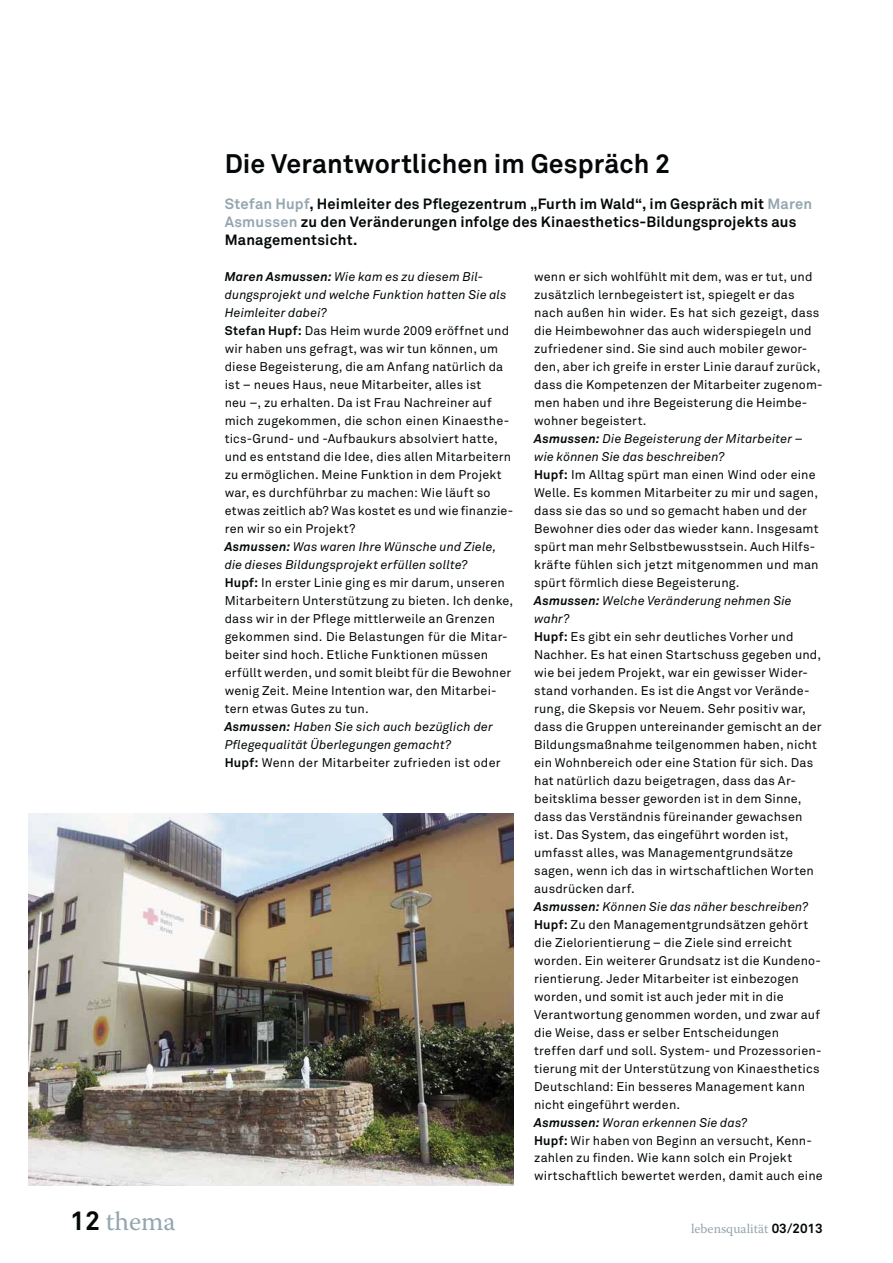
<style>
.page{position:relative;width:893px;height:1263px;background:#fff}
.page>*{position:absolute;margin:0;border:0;box-sizing:border-box;transform-origin:0 0}
.t1{font:700 26.55px "Akkurat";letter-spacing:.005em;color:#040809}
.t2{font:26.55px "Warnock Pro";color:#94a6b0}
.t3{font:700 14.7px/18px "Akkurat";letter-spacing:.01em;color:#040809}
.t4{font:13.35px "Warnock Pro";color:#94a6b0}
.t5{font:12.6px/18px "Akkurat";letter-spacing:.015em;color:#040809}
.s1{font-family:"Akkurat";font-weight:700;color:#040809}
.s2{color:#94a6b0}
.s3{font-weight:700;font-style:italic}
.s4{font-style:italic}
.s5{font-weight:700}
</style>
<div class="page">
<img style="left:28px;top:813px;width:485px;height:372px">
<h1 class="t2" style="left:70px;top:1211px;width:107px"><span class="s1">12</span> thema</h1>
<h1 class="t1" style="left:225px;top:153px;width:447px">Die Verantwortlichen im Gespräch 2</h1>
<p class="t3" style="left:225px;top:196px;width:589px"><span class="s2">Stefan Hupf</span>, Heimleiter des Pflegezentrum „Furth im Wald“, im Gespräch mit <span class="s2">Maren<br>Asmussen</span> zu den Veränderungen infolge des Kinaesthetics-Bildungsprojekts aus<br>Managementsicht.</p>
<p class="t5" style="left:225px;top:269px;width:290px"><span class="s3">Maren Asmussen:</span> <span class="s4">Wie kam es zu diesem Bil&shy;dungsprojekt und welche Funktion hatten Sie als Heimleiter dabei?<br></span><span class="s5">Stefan Hupf:</span> Das Heim wurde 2009 eröffnet und wir haben uns gefragt, was wir tun können, um diese Begeisterung, die am Anfang natürlich da ist – neues Haus, neue Mitarbeiter, alles ist<br>neu –, zu erhalten. Da ist Frau Nachreiner auf mich zugekommen, die schon einen Kinaesthe&shy;tics-Grund- und -Aufbaukurs absolviert hatte, und es entstand die Idee, dies allen Mitarbeitern zu ermöglichen. Meine Funktion in dem Projekt war, es durchführbar zu machen: Wie läuft so etwas zeitlich ab? Was kostet es und wie finanzie&shy;ren wir so ein Projekt?<br><span class="s3">Asmussen:</span> <span class="s4">Was waren Ihre Wünsche und Ziele, die dieses Bildungsprojekt erfüllen sollte?<br></span><span class="s5">Hupf:</span> In erster Linie ging es mir darum, unseren Mitarbeitern Unterstützung zu bieten. Ich denke, dass wir in der Pflege mittlerweile an Grenzen gekommen sind. Die Belastungen für die Mitar&shy;beiter sind hoch. Etliche Funktionen müssen erfüllt werden, und somit bleibt für die Bewohner wenig Zeit. Meine Intention war, den Mitarbei&shy;tern etwas Gutes zu tun.<br><span class="s3">Asmussen:</span> <span class="s4">Haben Sie sich auch bezüglich der Pflegequalität Überlegungen gemacht?<br></span><span class="s5">Hupf:</span> Wenn der Mitarbeiter zufrieden ist oder</p>
<p class="t5" style="left:534px;top:269px;width:290px">wenn er sich wohlfühlt mit dem, was er tut, und zusätzlich lernbegeistert ist, spiegelt er das nach außen hin wider. Es hat sich gezeigt, dass die Heimbewohner das auch widerspiegeln und zufriedener sind. Sie sind auch mobiler gewor&shy;den, aber ich greife in erster Linie darauf zurück, dass die Kompetenzen der Mitarbeiter zugenom&shy;men haben und ihre Begeisterung die Heimbe&shy;wohner begeistert.<br><span class="s3">Asmussen:</span> <span class="s4">Die Begeisterung der Mitarbeiter – wie können Sie das beschreiben?<br></span><span class="s5">Hupf:</span> Im Alltag spürt man einen Wind oder eine Welle. Es kommen Mitarbeiter zu mir und sa gen, dass sie das so und so gemacht haben und der Bewohner dies oder das wieder kann. Insgesamt spürt man mehr Selbstbewusstsein. Auch Hilfs - kräfte fühlen sich jetzt mitgenommen und man spürt förmlich diese Begeisterung.<br><span class="s3">Asmussen:</span> <span class="s4">Welche Veränderung nehmen Sie wahr?<br></span><span class="s5">Hupf:</span> Es gibt ein sehr deutliches Vorher und Nachher. Es hat einen Startschuss gegeben und, wie bei jedem Projekt, war ein gewisser Wider&shy;stand vorhanden. Es ist die Angst vor Verände&shy;rung, die Skepsis vor Neuem. Sehr positiv war, dass die Gruppen untereinander gemischt an der Bildungsmaßnahme teilgenommen haben, nicht ein Wohnbereich oder eine Station für sich. Das hat natürlich dazu beigetragen, dass das Ar&shy;beitsklima besser geworden ist in dem Sinne, dass das Verständnis füreinander gewachsen ist. Das System, das eingeführt worden ist, umfasst alles, was Managementgrundsätze sagen, wenn ich das in wirtschaftlichen Worten ausdrücken darf.<br><span class="s3">Asmussen:</span> <span class="s4">Können Sie das näher beschreiben?<br></span><span class="s5">Hupf:</span> Zu den Managementgrundsätzen gehört die Zielorientierung – die Ziele sind erreicht worden. Ein weiterer Grundsatz ist die Kundeno&shy;rientierung. Jeder Mitarbeiter ist einbezogen worden, und somit ist auch jeder mit in die Verantwortung genommen worden, und zwar auf die Weise, dass er selber Entscheidungen treffen darf und soll. System- und Prozessorien&shy;tierung mit der Unterstützung von Kinaesthetics Deutschland: Ein besseres Management kann nicht eingeführt werden.<br><span class="s3">Asmussen:</span> <span class="s4">Woran erkennen Sie das?<br></span><span class="s5">Hupf:</span> Wir haben von Beginn an versucht, Kenn&shy;zahlen zu finden. Wie kann solch ein Projekt wirtschaftlich bewertet werden, damit auch eine</p>
<p class="t4" style="left:691px;top:1223px;width:133px">lebensqualität <span class="s1">03/2013</span></p>
</div>
